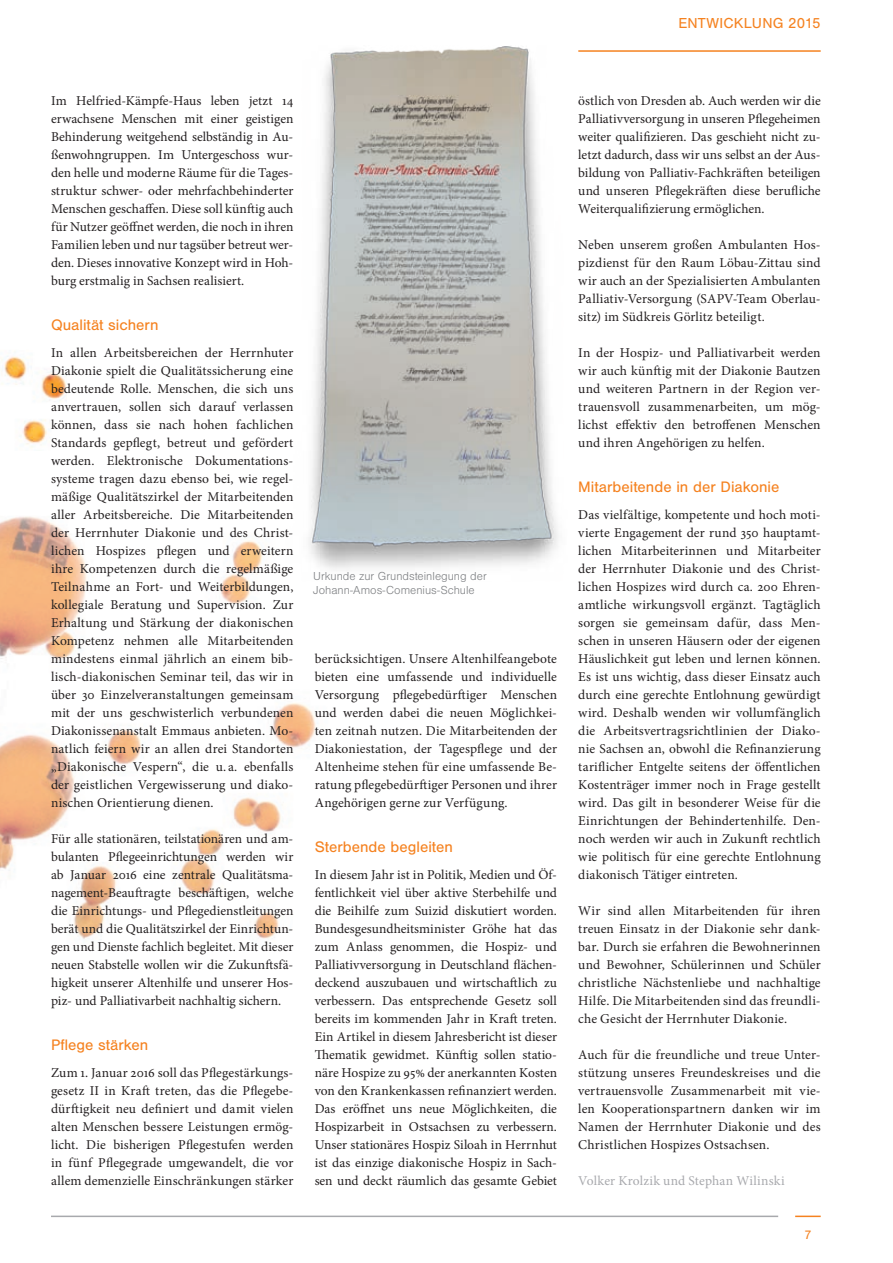
<style>
.page{position:relative;width:893px;height:1263px;background:#fff}
.page>*{position:absolute;margin:0;border:0;box-sizing:border-box;transform-origin:0 0}
.t1{font:15.75px "Nimbus San";color:#f58220}
.t2{font:15px "Nimbus San";letter-spacing:.015em;color:#f58220}
.t3{font:13.5px/18px "Minion Pro";letter-spacing:.005em;color:#231f20;text-align:justify}
.t4{font:13.5px "Minion Pro";letter-spacing:.01em;color:#a8a9ad}
.t5{font:12.75px "Nimbus San";color:#f58220}
.t6{font:300 12px/14.4px "Nimbus San";color:#808285}
</style>
<div class="page">
<img style="left:1px;top:356px;width:65px;height:92px">
<img style="left:0;top:516px;width:316px;height:423px">
<hr style="left:51px;top:1215px;width:727px;height:2px;background:#a8a9ad">
<hr style="left:795px;top:1215px;width:26px;height:2px;background:#f58220">
<img style="left:268px;top:46px;width:290px;height:544px">
<hr style="left:578px;top:50px;width:243px;height:2px;background:#f58220">
<p class="t2" style="left:678px;top:15px;width:144px">ENTWICKLUNG 2015</p>
<p class="t3" style="left:51px;top:92px;width:244px">Im Helfried-Kämpfe-Haus leben jetzt 14 erwachsene Menschen mit einer geistigen Behinderung weitgehend selbständig in Au&shy;ßenwohngruppen. Im Untergeschoss wur&shy;den helle und moderne Räume für die Tages&shy;struktur schwer- oder mehrfachbehinderter Menschen geschaffen. Diese soll künftig auch für Nutzer geöffnet werden, die noch in ihren Familien leben und nur tagsüber betreut wer&shy;den. Dieses innovative Konzept wird in Hoh&shy;burg erstmalig in Sachsen realisiert.</p>
<p class="t1" style="left:51px;top:316px;width:109px">Qualität sichern</p>
<p class="t3" style="left:51px;top:344px;width:244px">In allen Arbeitsbereichen der Herrnhuter Diakonie spielt die Qualitätssicherung eine bedeutende Rolle. Menschen, die sich uns anvertrauen, sollen sich darauf verlassen können, dass sie nach hohen fachlichen Standards gepflegt, betreut und gefördert werden. Elektronische Dokumentations&shy;systeme tragen dazu ebenso bei, wie regel&shy;mäßige Qualitätszirkel der Mitarbeitenden aller Arbeitsbereiche. Die Mitarbeitenden der Herrnhuter Diakonie und des Christ&shy;lichen Hospizes pflegen und erweitern ihre Kompetenzen durch die regelmäßige Teilnahme an Fort- und Weiterbildungen, kollegiale Beratung und Supervision. Zur Erhaltung und Stärkung der diakonischen Kompetenz nehmen alle Mitarbeitenden mindestens einmal jährlich an einem bib&shy;lisch-diakonischen Seminar teil, das wir in über 30 Einzelveranstaltungen gemeinsam mit der uns geschwisterlich verbundenen Diakonissenanstalt Emmaus anbieten. Mo&shy;natlich feiern wir an allen drei Standorten „Diakonische Vespern“, die u. a. ebenfalls der geistlichen Vergewisserung und diako&shy;nischen Orientierung dienen.</p>
<p class="t3" style="left:51px;top:830px;width:244px">Für alle stationären, teilstationären und am&shy;bulanten Pflegeeinrichtungen werden wir ab Januar 2016 eine zentrale Qualitätsma&shy;nagement-Beauftragte beschäftigen, welche die Einrichtungs- und Pflegedienstleitungen berät und die Qualitätszirkel der Einrichtun&shy;gen und Dienste fachlich begleitet. Mit dieser neuen Stabstelle wollen wir die Zukunftsfä&shy;higkeit unserer Altenhilfe und unserer Hos&shy;piz- und Palliativarbeit nachhaltig sichern.</p>
<p class="t1" style="left:51px;top:1036px;width:99px">Pflege stärken</p>
<p class="t3" style="left:51px;top:1064px;width:244px">Zum 1. Januar 2016 soll das Pflegestärkungs&shy;gesetz II in Kraft treten, das die Pflegebe&shy;dürftigkeit neu definiert und damit vielen alten Menschen bessere Leistungen ermög&shy;licht. Die bisherigen Pflegestufen werden in fünf Pflegegrade umgewandelt, die vor allem demenzielle Einschränkungen stärker</p>
<p class="t6" style="left:313px;top:569px;width:175px">Urkunde zur Grundsteinlegung der<br>Johann-Amos-Comenius-Schule</p>
<p class="t3" style="left:315px;top:650px;width:244px">berücksichtigen. Unsere Altenhilfeangebote bieten eine umfassende und individuelle Versorgung pflegebedürftiger Menschen und werden dabei die neuen Möglichkei&shy;ten zeitnah nutzen. Die Mitarbeitenden der Diakoniestation, der Tagespflege und der Altenheime stehen für eine umfassende Be&shy;ratung pflegebedürftiger Personen und ihrer Angehörigen gerne zur Verfügung.</p>
<p class="t1" style="left:315px;top:838px;width:140px">Sterbende begleiten</p>
<p class="t3" style="left:315px;top:866px;width:244px">In diesem Jahr ist in Politik, Medien und Öf&shy;fentlichkeit viel über aktive Sterbehilfe und die Beihilfe zum Suizid diskutiert worden.<br>Bundesgesundheitsminister Gröhe hat das zum Anlass genommen, die Hospiz- und Palliativversorgung in Deutschland flächen&shy;deckend auszubauen und wirtschaftlich zu verbessern. Das entsprechende Gesetz soll bereits im kommenden Jahr in Kraft treten.<br>Ein Artikel in diesem Jahresbericht ist dieser Thematik gewidmet. Künftig sollen statio&shy;näre Hospize zu 95% der anerkannten Kosten von den Krankenkassen refinanziert werden.<br>Das eröffnet uns neue Möglichkeiten, die Hospizarbeit in Ostsachsen zu verbessern.<br>Unser stationäres Hospiz Siloah in Herrnhut ist das einzige diakonische Hospiz in Sach&shy;sen und deckt räumlich das gesamte Gebiet</p>
<p class="t3" style="left:578px;top:92px;width:244px">östlich von Dresden ab. Auch werden wir die Palliativversorgung in unseren Pflegeheimen weiter qualifizieren. Das geschieht nicht zu&shy;letzt dadurch, dass wir uns selbst an der Aus&shy;bildung von Palliativ-Fachkräften beteiligen und unseren Pflegekräften diese berufliche Weiterqualifizierung ermöglichen.</p>
<p class="t3" style="left:578px;top:236px;width:244px">Neben unserem großen Ambulanten Hos&shy;pizdienst für den Raum Löbau-Zittau sind wir auch an der Spezialisierten Ambulanten Palliativ-Versorgung (SAPV-Team Oberlau&shy;sitz) im Südkreis Görlitz beteiligt.</p>
<p class="t3" style="left:578px;top:344px;width:244px">In der Hospiz- und Palliativarbeit werden wir auch künftig mit der Diakonie Bautzen und weiteren Partnern in der Region ver&shy;trauensvoll zusammenarbeiten, um mög&shy;lichst effektiv den betroffenen Menschen und ihren Angehörigen zu helfen.</p>
<p class="t1" style="left:578px;top:478px;width:203px">Mitarbeitende in der Diakonie</p>
<p class="t3" style="left:578px;top:506px;width:244px">Das vielfältige, kompetente und hoch moti&shy;vierte Engagement der rund 350 hauptamt&shy;lichen Mitarbeiterinnen und Mitarbeiter der Herrnhuter Diakonie und des Christ&shy;lichen Hospizes wird durch ca. 200 Ehren&shy;amtliche wirkungsvoll ergänzt. Tagtäglich sorgen sie gemeinsam dafür, dass Men&shy;schen in unseren Häusern oder der eigenen Häuslichkeit gut leben und lernen können.<br>Es ist uns wichtig, dass dieser Einsatz auch durch eine gerechte Entlohnung gewürdigt wird. Deshalb wenden wir vollumfänglich die Arbeitsvertragsrichtlinien der Diako&shy;nie Sachsen an, obwohl die Refinanzierung tariflicher Entgelte seitens der öffentlichen Kostenträger immer noch in Frage gestellt wird. Das gilt in besonderer Weise für die Einrichtungen der Behindertenhilfe. Den&shy;noch werden wir auch in Zukunft rechtlich wie politisch für eine gerechte Entlohnung diakonisch Tätiger eintreten.</p>
<p class="t3" style="left:578px;top:902px;width:244px">Wir sind allen Mitarbeitenden für ihren treuen Einsatz in der Diakonie sehr dank&shy;bar. Durch sie erfahren die Bewohnerinnen und Bewohner, Schülerinnen und Schüler christliche Nächstenliebe und nachhaltige Hilfe. Die Mitarbeitenden sind das freundli&shy;che Gesicht der Herrnhuter Diakonie.</p>
<p class="t3" style="left:578px;top:1046px;width:244px">Auch für die freundliche und treue Unter&shy;stützung unseres Freundeskreises und die vertrauensvolle Zusammenarbeit mit vie&shy;len Kooperationspartnern danken wir im Namen der Herrnhuter Diakonie und des Christlichen Hospizes Ostsachsen.</p>
<p class="t4" style="left:578px;top:1172px;width:208px">Volker Krolzik und Stephan Wilinski</p>
<p class="t5" style="left:804px;top:1228px;width:9px">7</p>
</div>
